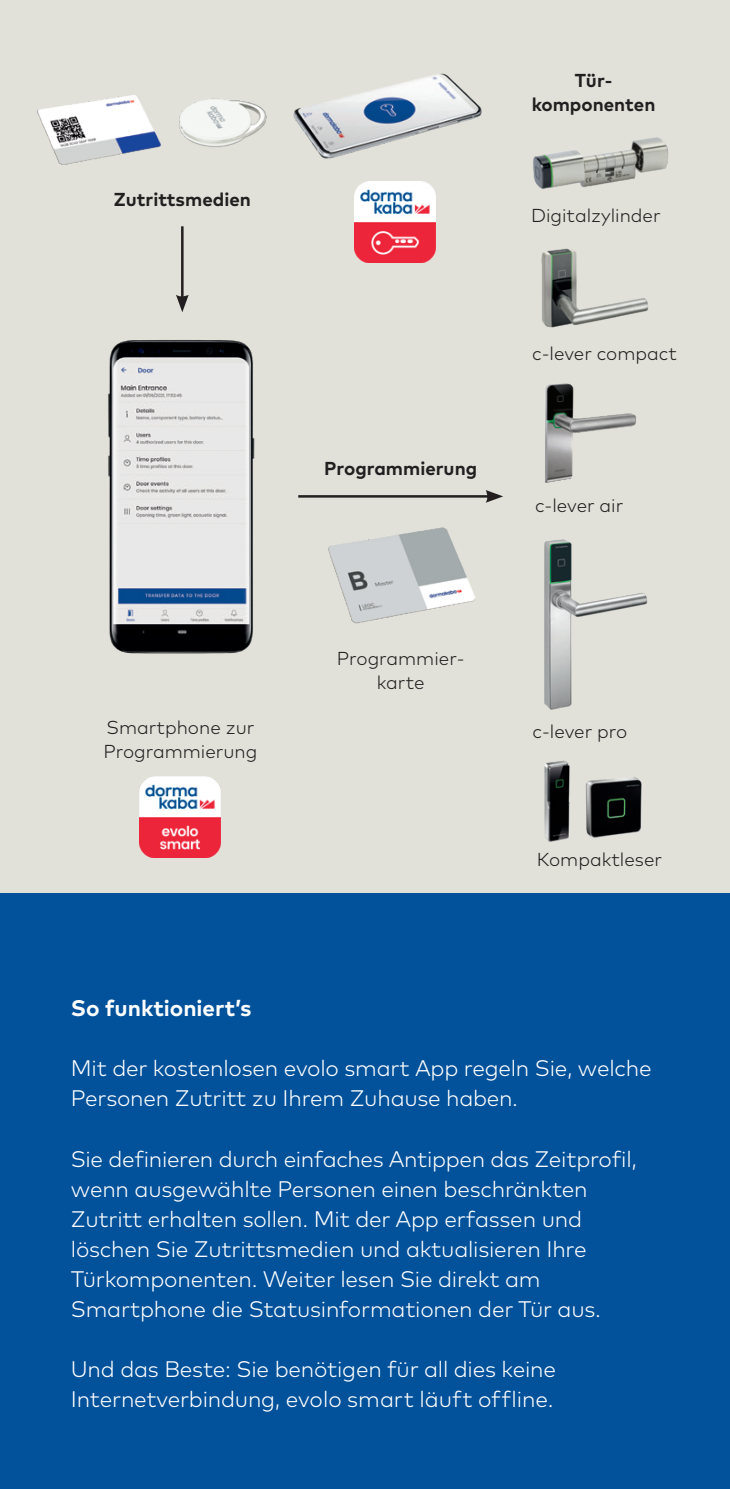
<style>
.page{position:relative;width:730px;height:1489px;background:#fff}
.page>*{position:absolute;margin:0;border:0;box-sizing:border-box;transform-origin:0 0}
.t1{font:300 22.5px/30px "Mark Pro";letter-spacing:-.01em;color:#fff}
.t2{font:700 22.5px "Mark Pro";color:#fff}
.t3{font:300 18.75px/23.8px "Mark Pro";color:#231f20;text-align:center}
.t4{font:700 18.75px/23.8px "Mark Pro";color:#231f20;text-align:center}
</style>
<div class="page">
<div style="left:0;top:0;width:730px;height:893px;background:#e2e1d9"></div>
<img style="left:179px;top:98px;width:88px;height:49px">
<img style="left:328px;top:527px;width:147px;height:97px">
<img style="left:108px;top:340px;width:147px;height:314px">
<img style="left:37px;top:95px;width:124px;height:70px">
<img style="left:544px;top:760px;width:26px;height:82px">
<img style="left:541px;top:248px;width:108px;height:80px">
<img style="left:544px;top:539px;width:104px;height:171px">
<img style="left:293px;top:73px;width:189px;height:86px">
<img style="left:545px;top:383px;width:91px;height:100px">
<hr style="left:181px;top:226px;width:3px;height:72px;background:#231f20">
<svg style="left:176px;top:295px;width:13px;height:17px"></svg>
<hr style="left:298px;top:495px;width:191px;height:2px;background:#231f20">
<svg style="left:486px;top:490px;width:17px;height:13px"></svg>
<img style="left:355px;top:181px;width:81px;height:81px">
<img style="left:140px;top:776px;width:81px;height:81px">
<img style="left:533px;top:137px;width:135px;height:52px">
<img style="left:585px;top:777px;width:57px;height:61px">
<div style="left:0;top:893px;width:730px;height:595px;background:#01519b"></div>
<p class="t4" style="left:114px;top:186px;width:139px">Zutrittsmedien</p>
<p class="t3" style="left:103px;top:714px;width:156px;text-align:left">Smartphone zur<br>Programmierung</p>
<p class="t2" style="left:71px;top:991px;width:182px">So funktioniert’s</p>
<p class="t4" style="left:324px;top:454px;width:154px">Programmierung</p>
<p class="t3" style="left:337px;top:645px;width:129px">Programmier&shy;karte</p>
<p class="t4" style="left:532px;top:67px;width:125px">Tür&shy;komponenten</p>
<p class="t3" style="left:531px;top:201px;width:131px">Digitalzylinder</p>
<p class="t3" style="left:532px;top:340px;width:146px">c-lever compact</p>
<p class="t3" style="left:535px;top:492px;width:90px">c-lever air</p>
<p class="t3" style="left:533px;top:717px;width:96px">c-lever pro</p>
<p class="t3" style="left:537px;top:845px;width:127px">Kompaktleser</p>
<p class="t1" style="left:71px;top:1051px;width:582px">Mit der kostenlosen evolo smart App regeln Sie, welche<br>Personen Zutritt zu Ihrem Zuhause haben.</p>
<p class="t1" style="left:71px;top:1141px;width:568px">Sie definieren durch einfaches Antippen das Zeitprofil, wenn ausgewählte Personen einen beschränkten Zutritt erhalten sollen. Mit der App erfassen und löschen Sie Zutrittsmedien und aktualisieren Ihre Türkomponenten. Weiter lesen Sie direkt am Smartphone die Statusinformationen der Tür aus.</p>
<p class="t1" style="left:71px;top:1351px;width:487px">Und das Beste: Sie benötigen für all dies keine<br>Internetverbindung, evolo smart läuft offline.</p>
</div>
